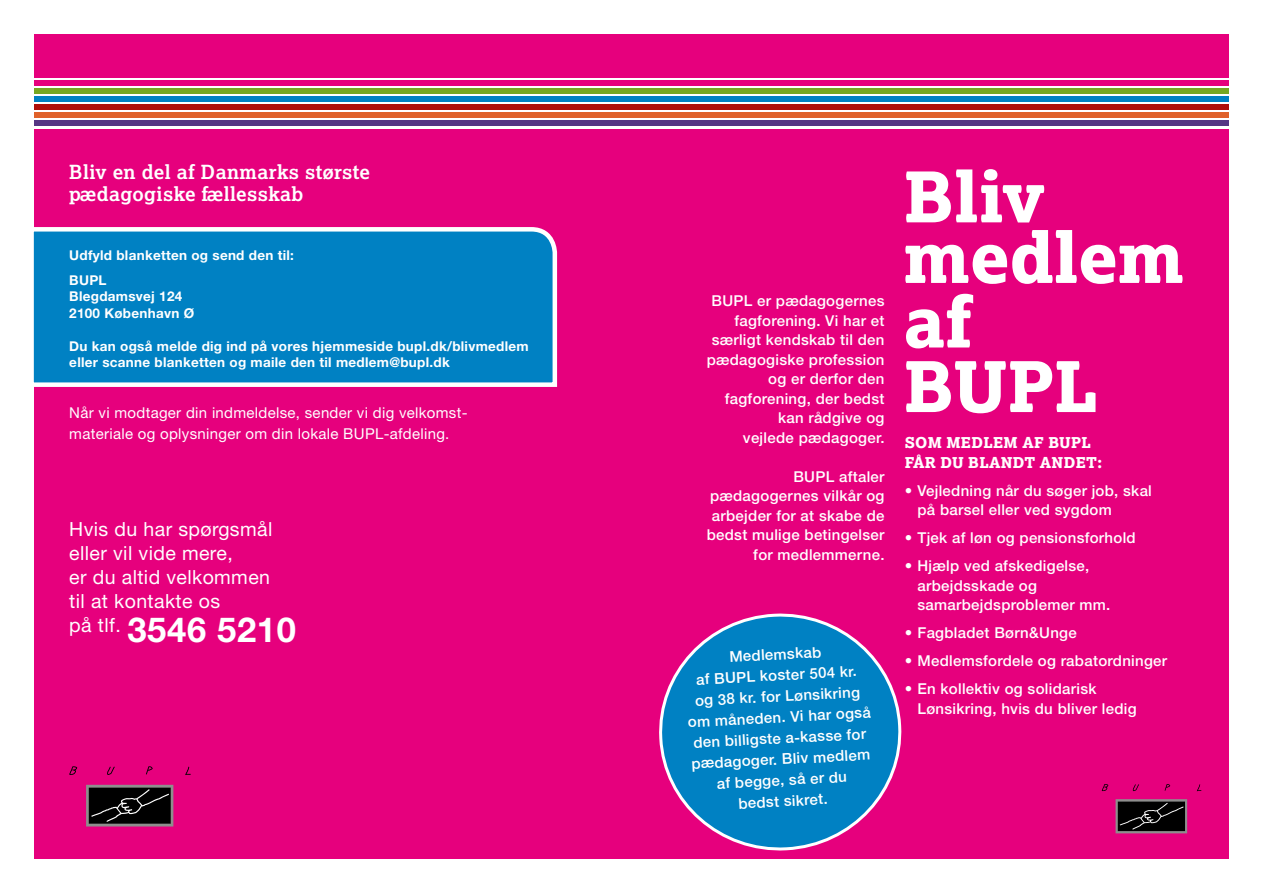
<style>
.page{position:relative;width:1263px;height:893px;background:#fff}
.page>*{position:absolute;margin:0;border:0;box-sizing:border-box;transform-origin:0 0}
.t1{font:800 69.75px/63.3px "Lexia";color:#fff}
.t2{font:700 34.5px "Helvetica Neue";letter-spacing:.02em;color:#fff}
.t3{font:19.5px/24px "Helvetica Neue";letter-spacing:.02em;color:#fff}
.t4{font:700 19.5px/22.5px "Lexia";letter-spacing:.02em;color:#fff}
.t5{font:500 15px/19.5px "Helvetica Neue";letter-spacing:.02em;color:#fff}
.t6{font:15px/21px "Helvetica Neue";letter-spacing:.02em;color:#fff}
.t7{font:800 15px/19.5px "Lexia";letter-spacing:.02em;color:#fff}
.t8{font:700 13.5px/16.5px "Helvetica Neue";letter-spacing:.02em;color:#fff}
</style>
<div class="page">
<div style="left:34px;top:129px;width:1195px;height:730px;background:#e6007d"></div>
<div style="left:34px;top:34px;width:1195px;height:43px;background:#e6007d"></div>
<div style="left:34px;top:105px;width:1195px;height:5px;background:#ae0f0a"></div>
<div style="left:34px;top:113px;width:1195px;height:5px;background:#e0622b"></div>
<div style="left:34px;top:89px;width:1195px;height:5px;background:#76a722"></div>
<div style="left:34px;top:81px;width:1195px;height:5px;background:#e6007d"></div>
<div style="left:34px;top:121px;width:1195px;height:5px;background:#563684"></div>
<div style="left:34px;top:97px;width:1195px;height:5px;background:#0081c3"></div>
<svg style="left:33px;top:227px;width:525px;height:160px"></svg>
<svg style="left:1115px;top:799px;width:72px;height:34px"></svg>
<svg style="left:1102px;top:784px;width:6px;height:7px"></svg>
<svg style="left:1133px;top:784px;width:6px;height:7px"></svg>
<svg style="left:1164px;top:784px;width:6px;height:7px"></svg>
<svg style="left:1197px;top:784px;width:4px;height:7px"></svg>
<svg style="left:86px;top:785px;width:87px;height:41px"></svg>
<svg style="left:69px;top:766px;width:8px;height:9px"></svg>
<svg style="left:107px;top:767px;width:8px;height:8px"></svg>
<svg style="left:146px;top:766px;width:7px;height:8px"></svg>
<svg style="left:185px;top:767px;width:6px;height:8px"></svg>
<svg style="left:659px;top:613px;width:243px;height:238px"></svg>
<h3 class="t4" style="left:69px;top:160px;width:302px">Bliv en del af Danmarks største pædagogiske fællesskab</h3>
<p class="t8" style="left:69px;top:242px;width:226px;line-height:25px">Udfyld blanketten og send den til:<br>BUPL</p>
<p class="t8" style="left:69px;top:288px;width:126px">Blegdamsvej 124<br>2100 København Ø</p>
<p class="t8" style="left:69px;top:338px;width:461px">Du kan også melde dig ind på vores hjemmeside bupl.dk/blivmedlem eller scanne blanketten og maile den til medlem@bupl.dk</p>
<p class="t6" style="left:69px;top:402px;width:400px">Når vi modtager din indmeldelse, sender vi dig velkomst&shy;materiale og oplysninger om din lokale BUPL-afdeling.</p>
<h3 class="t3" style="left:69px;top:516px;width:205px">Hvis du har spørgsmål eller vil vide mere,<br>er du altid velkommen til at kontakte os<br>på tlf.</h3>
<h2 class="t2" style="left:127px;top:608px;width:170px">3546 5210</h2>
<p class="t5" style="left:707px;top:291px;width:179px;text-align:right">BUPL er pædagogernes fagforening. Vi har et særligt kendskab til den pædagogiske profession og er derfor den fagforening, der bedst kan rådgive og<br>vejlede pædagoger.</p>
<p class="t5" style="left:707px;top:466px;width:179px;text-align:right">BUPL aftaler pædagogernes vilkår og arbejder for at skabe de bedst mulige betingelser for medlemmerne.</p>
<p class="t5" style="left:684px;top:648px;width:184px;line-height:21px;text-align:center;rotate:-3deg">Medlemskab<br>af BUPL koster 504 kr.<br>og 38 kr. for Lønsikring om måneden. Vi har også den billigste a-kasse for pædagoger. Bliv medlem af begge, så er du<br>bedst sikret.</p>
<h1 class="t1" style="left:904px;top:164px;width:282px">Bliv medlem af<br>BUPL</h1>
<p class="t7" style="left:905px;top:433px;width:199px">SOM MEDLEM AF BUPL<br>FÅR DU BLANDT ANDET:</p>
<p class="t5" style="left:917px;top:481px;width:236px;text-indent:-13px">• Vejledning når du søger job, skal på barsel eller ved sygdom</p>
<p class="t5" style="left:905px;top:528px;width:233px">• Tjek af løn og pensionsforhold</p>
<p class="t5" style="left:917px;top:556px;width:194px;text-indent:-13px">• Hjælp ved afskedigelse, arbejdsskade og samarbejdsproblemer mm.</p>
<p class="t5" style="left:905px;top:623px;width:174px">• Fagbladet Børn&amp;Unge</p>
<p class="t5" style="left:905px;top:651px;width:264px">• Medlemsfordele og rabatordninger</p>
<p class="t5" style="left:917px;top:679px;width:221px;text-indent:-13px">• En kollektiv og solidarisk<br>Lønsikring, hvis du bliver ledig</p>
</div>
